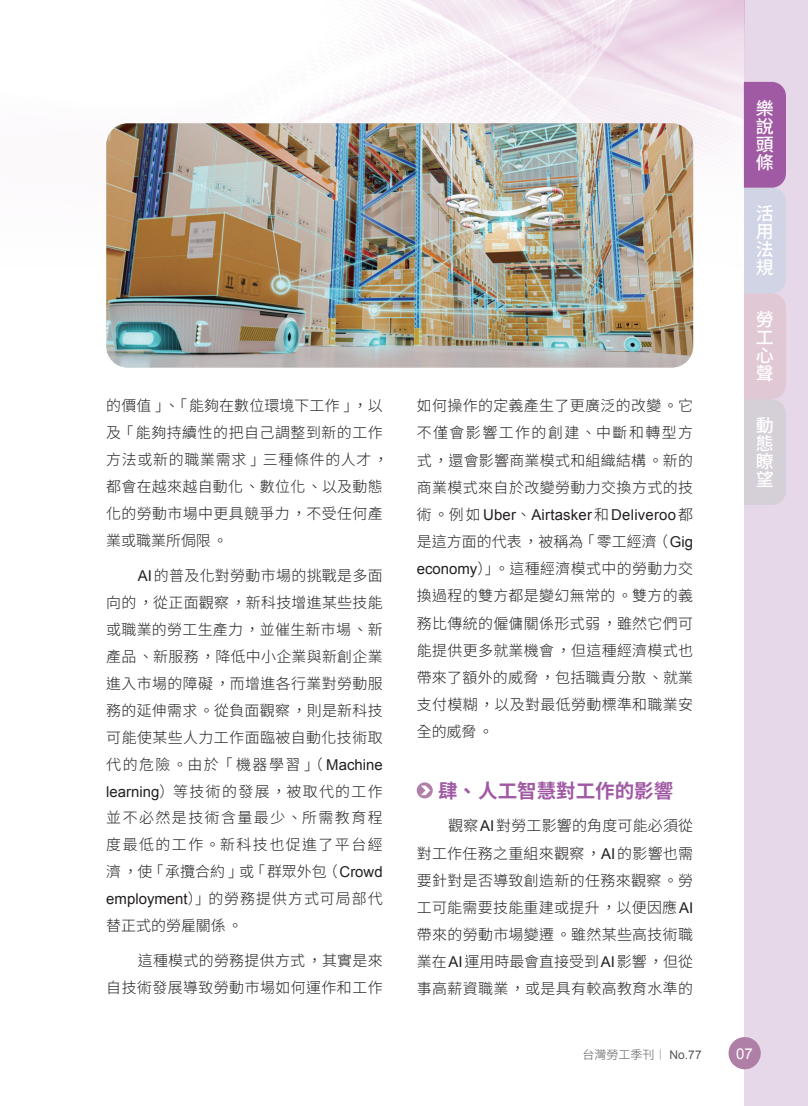
<style>
.page{position:relative;width:808px;height:1106px;background:#fff}
.page>*{position:absolute;margin:0;border:0;box-sizing:border-box;transform-origin:0 0}
.壹{font:700 19.5px "Noto Sans CJ Ktc";color:#a05aa4}
.t1{font:500 18px/18px "Noto Sans CJ Ktc";color:#fff;text-align:justify}
.內文{font:300 15px/26.8px "Noto Sans CJ Ktc";letter-spacing:.025em;color:#231f20;text-align:justify}
.t2{font:15px "Arial";color:#fff}
.t3{font:300 12px "Noto Sans CJ Ktc";color:#57585a}
.s1{font-family:"Arial";font-weight:400}
.s2{font-family:"Adobe Ming Std"}
</style>
<div class="page">
<div style="left:744px;top:0;width:64px;height:1106px;background:#e6d7e9"></div>
<img style="left:288px;top:0;width:456px;height:300px">
<svg style="left:744px;top:82px;width:42px;height:423px;background:#c9b2cd"></svg>
<div style="left:728px;top:1037px;width:33px;height:32px;background:#b07fa7;border-radius:50%"></div>
<svg style="left:417px;top:782px;width:16px;height:16px"></svg>
<svg style="left:421px;top:785px;width:9px;height:10px"></svg>
<img style="left:106px;top:123px;width:587px;height:244px">
<p class="內文" style="left:106px;top:393px;width:284px;text-align:left">的價值」、「能夠在數位環境下工作」，以及「能夠持續性的把自己調整到新的工作方法或新的職業需求」三種條件的人才，都會在越來越自動化、數位化、以及動態化的勞動市場中更具競爭力，不受任何產業或職業所侷限。</p>
<p class="內文" style="left:106px;top:562px;width:278px;text-indent:32px"><span class="s1">AI</span>的普及化對勞動市場的挑戰是多面向的，從正面觀察，新科技增進某些技能或職業的勞工生產力，並催生新市場、新產品、新服務，降低中小企業與新創企業進入市場的障礙，而增進各行業對勞動服務的延伸需求。從負面觀察，則是新科技可能使某些人力工作面臨被自動化技術取代的危險。由於「機器學習」（ <span class="s1">Machine learning</span>）等技術的發展，被取代的工作並不必然是技術含量最少、所需教育程度最低的工作。新科技也促進了平台經濟，使「承攬合約」或「群眾外包（<span class="s1">Crowd employment</span>）」的勞務提供方式可局部代替正式的勞雇關係。</p>
<p class="內文" style="left:106px;top:947px;width:278px;text-align:right">這種模式的勞務提供方式，其實是來<br>自技術發展導致勞動市場如何運作和工作</p>
<p class="內文" style="left:417px;top:392px;width:278px">如何操作的定義產生了更廣泛的改變。它不僅會影響工作的創建、中斷和轉型方式，還會影響商業模式和組織結構。新的商業模式來自於改變勞動力交換方式的技術。例如<span class="s1">Uber</span>、<span class="s1">Airtasker</span>和<span class="s1">Deliveroo</span>都是這方面的代表，被稱為「零工經濟（<span class="s1">Gig economy</span>）」。這種經濟模式中的勞動力交換過程的雙方都是變幻無常的。雙方的義務比傳統的僱傭關係形式弱，雖然它們可能提供更多就業機會，但這種經濟模式也帶來了額外的威脅，包括職責分散、就業支付模糊，以及對最低勞動標準和職業安全的威脅。</p>
<p class="壹" style="left:438px;top:780px;width:237px">肆、人工智慧對工作的影響</p>
<p class="內文" style="left:417px;top:812px;width:278px;text-indent:32px">觀察<span class="s1">AI</span>對勞工影響的角度可能必須從對工作任務之重組來觀察，<span class="s1">AI</span>的影響也需要針對是否導致創造新的任務來觀察。勞工可能需要技能重建或提升，以便因應<span class="s1">AI</span>帶來的勞動市場變遷。雖然某些高技術職業在<span class="s1">AI</span>運用時最會直接受到<span class="s1">AI</span>影響，但從事高薪資職業，或是具有較高教育水準的</p>
<p class="t1" style="left:756px;top:99px;width:19px">樂說頭條</p>
<p class="t1" style="left:756px;top:205px;width:19px">活用法規</p>
<p class="t1" style="left:756px;top:311px;width:19px">勞工心聲</p>
<p class="t1" style="left:756px;top:417px;width:19px">動態瞭望</p>
<p class="t3" style="left:583px;top:1047px;width:121px">台灣勞工季刊<span class="s2">｜</span> <span class="s1">No.77</span></p>
<p class="t2" style="left:736px;top:1043px;width:18px">07</p>
</div>
